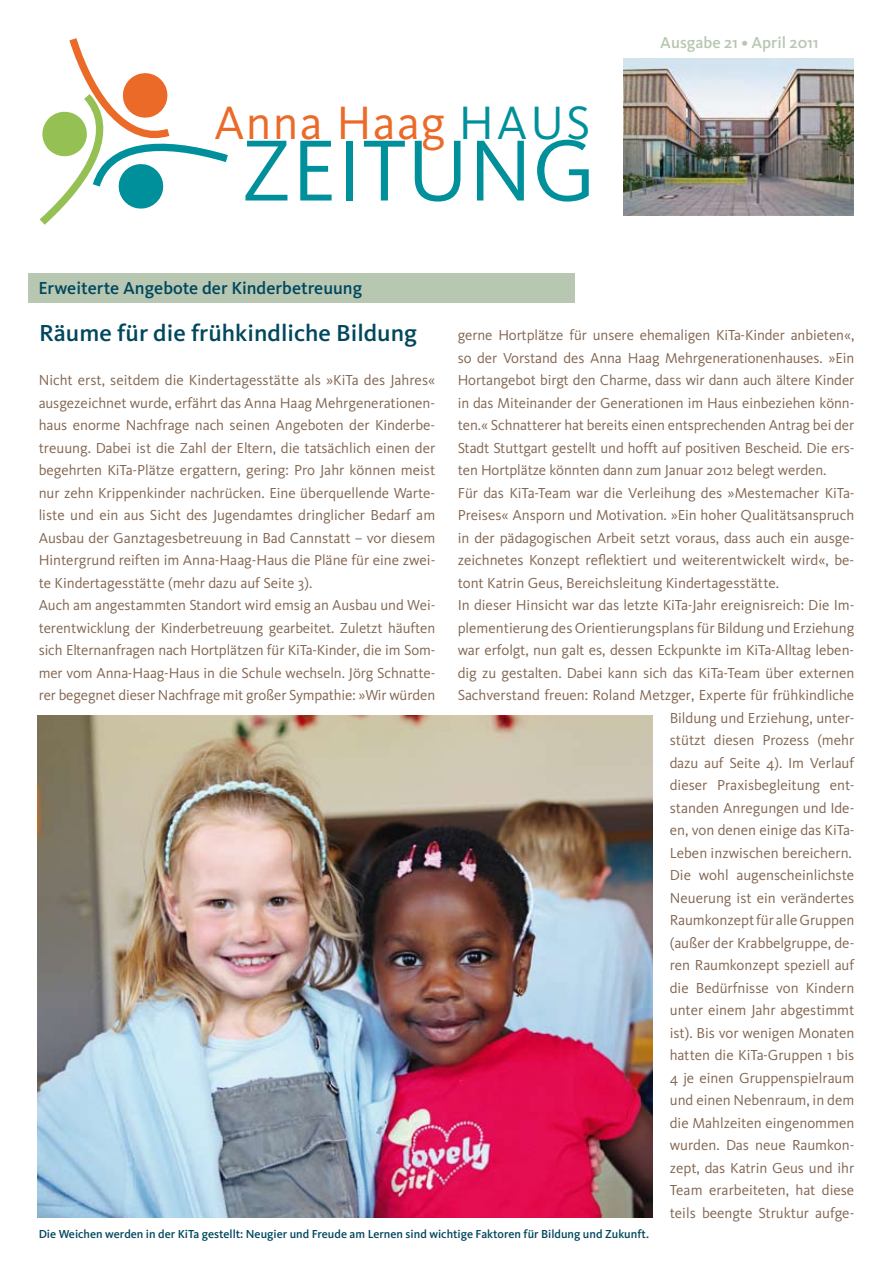
<style>
.page{position:relative;width:893px;height:1263px;background:#fff}
.page>*{position:absolute;margin:0;border:0;box-sizing:border-box;transform-origin:0 0}
.t1{font:89.7px "Kievit";color:#00909b}
.t2{font:48.45px "Kievit";letter-spacing:.025em;color:#eb6a28}
.t3{font:500 24px "Kievit";color:#00475e}
.t4{font:500 18px "Kievit";color:#00475e}
.t5{font:500 16.5px "Kievit";color:#b8c7b1}
.t6{font:15px/22.5px "Kievit";color:#816550}
.t7{font:500 12px "Kievit";color:#00475e}
.s1{color:#00909b}
</style>
<div class="page">
<svg style="left:39px;top:38px;width:189px;height:187px"></svg>
<img style="left:624px;top:59px;width:229px;height:156px">
<div style="left:29px;top:273px;width:546px;height:30px;background:#b8c7b1"></div>
<img style="left:38px;top:716px;width:615px;height:502px">
<h2 class="t2" style="left:214px;top:93px;width:378px">Anna Haag <span class="s1">HAUS</span></h2>
<h1 class="t1" style="left:241px;top:116px;width:356px">ZEITUNG</h1>
<p class="t5" style="left:660px;top:32px;width:160px">Ausgabe 21 • April 2011</p>
<p class="t4" style="left:38px;top:276px;width:325px">Erweiterte Angebote der Kinderbetreuung</p>
<h3 class="t3" style="left:39px;top:318px;width:380px">Räume für die frühkindliche Bildung</h3>
<p class="t6" style="left:39px;top:369px;width:398px">Nicht erst, seitdem die Kindertagesstätte als »KiTa des Jahres« ausgezeichnet wurde, erfährt das Anna Haag Mehrgenerationen&shy;haus enorme Nachfrage nach seinen Angeboten der Kinderbe&shy;treuung. Dabei ist die Zahl der Eltern, die tatsächlich einen der begehrten KiTa-Plätze ergattern, gering: Pro Jahr können meist nur zehn Krippenkinder nachrücken. Eine überquellende Warte&shy;liste und ein aus Sicht des Jugendamtes dringlicher Bedarf am Ausbau der Ganztagesbetreuung in Bad Cannstatt – vor diesem Hintergrund reiften im Anna-Haag-Haus die Pläne für eine zwei&shy;te Kindertagesstätte (mehr dazu auf Seite 3).<br>Auch am angestammten Standort wird emsig an Ausbau und Wei&shy;terentwicklung der Kinderbetreuung gearbeitet. Zuletzt häuften sich Elternanfragen nach Hortplätzen für KiTa-Kinder, die im Som&shy;mer vom Anna-Haag-Haus in die Schule wechseln. Jörg Schnatte&shy;rer begegnet dieser Nachfrage mit großer Sympathie: »Wir würden</p>
<p class="t6" style="left:458px;top:324px;width:398px">gerne Hortplätze für unsere ehemaligen KiTa-Kinder anbieten«,</p>
<p class="t6" style="left:458px;top:346px;width:398px">so der Vorstand des Anna Haag Mehrgenerationenhauses. »Ein</p>
<p class="t6" style="left:458px;top:369px;width:398px">Hortangebot birgt den Charme, dass wir dann auch ältere Kinder</p>
<p class="t6" style="left:458px;top:391px;width:398px">in das Miteinander der Generationen im Haus einbeziehen könn-</p>
<p class="t6" style="left:458px;top:414px;width:398px">ten.« Schnatterer hat bereits einen entsprechenden Antrag bei der</p>
<p class="t6" style="left:458px;top:436px;width:398px">Stadt Stuttgart gestellt und hofft auf positiven Bescheid. Die ers-</p>
<p class="t6" style="left:458px;top:459px;width:370px">ten Hortplätze könnten dann zum Januar 2012 belegt werden.</p>
<p class="t6" style="left:458px;top:481px;width:398px">Für das KiTa-Team war die Verleihung des »Mestemacher KiTa-</p>
<p class="t6" style="left:458px;top:504px;width:398px">Preises« Ansporn und Motivation. »Ein hoher Qualitätsanspruch</p>
<p class="t6" style="left:458px;top:526px;width:398px">in der pädagogischen Arbeit setzt voraus, dass auch ein ausge-</p>
<p class="t6" style="left:458px;top:549px;width:398px">zeichnetes Konzept reflektiert und weiterentwickelt wird«, be-</p>
<p class="t6" style="left:458px;top:571px;width:323px">tont Katrin Geus, Bereichsleitung Kindertagesstätte.</p>
<p class="t6" style="left:458px;top:594px;width:398px">In dieser Hinsicht war das letzte KiTa-Jahr ereignisreich: Die Im-</p>
<p class="t6" style="left:458px;top:616px;width:398px">plementierung des Orientierungsplans für Bildung und Erziehung</p>
<p class="t6" style="left:458px;top:639px;width:398px">war erfolgt, nun galt es, dessen Eckpunkte im KiTa-Alltag leben-</p>
<p class="t6" style="left:458px;top:661px;width:398px">dig zu gestalten. Dabei kann sich das KiTa-Team über externen</p>
<p class="t6" style="left:458px;top:684px;width:398px">Sachverstand freuen: Roland Metzger, Experte für frühkindliche</p>
<p class="t6" style="left:670px;top:706px;width:186px">Bildung und Erziehung, unter-</p>
<p class="t6" style="left:670px;top:729px;width:186px">stützt diesen Prozess (mehr</p>
<p class="t6" style="left:670px;top:751px;width:186px">dazu auf Seite 4). Im Verlauf</p>
<p class="t6" style="left:670px;top:774px;width:186px">dieser Praxisbegleitung ent-</p>
<p class="t6" style="left:670px;top:796px;width:186px">standen Anregungen und Ide-</p>
<p class="t6" style="left:670px;top:819px;width:186px">en, von denen einige das KiTa-</p>
<p class="t6" style="left:670px;top:841px;width:184px">Leben inzwischen bereichern.</p>
<p class="t6" style="left:670px;top:864px;width:186px">Die wohl augenscheinlichste</p>
<p class="t6" style="left:670px;top:886px;width:186px">Neuerung ist ein verändertes</p>
<p class="t6" style="left:670px;top:909px;width:186px">Raumkonzept für alle Gruppen</p>
<p class="t6" style="left:670px;top:931px;width:186px">(außer der Krabbelgruppe, de-</p>
<p class="t6" style="left:670px;top:954px;width:186px">ren Raumkonzept speziell auf</p>
<p class="t6" style="left:670px;top:976px;width:186px">die Bedürfnisse von Kindern</p>
<p class="t6" style="left:670px;top:999px;width:186px">unter einem Jahr abgestimmt</p>
<p class="t6" style="left:670px;top:1021px;width:186px">ist). Bis vor wenigen Monaten</p>
<p class="t6" style="left:670px;top:1044px;width:186px">hatten die KiTa-Gruppen 1 bis</p>
<p class="t6" style="left:670px;top:1066px;width:186px">4 je einen Gruppenspielraum</p>
<p class="t6" style="left:670px;top:1089px;width:186px">und einen Nebenraum, in dem</p>
<p class="t6" style="left:670px;top:1111px;width:186px">die Mahlzeiten eingenommen</p>
<p class="t6" style="left:670px;top:1134px;width:186px">wurden. Das neue Raumkon-</p>
<p class="t6" style="left:670px;top:1156px;width:186px">zept, das Katrin Geus und ihr</p>
<p class="t6" style="left:670px;top:1179px;width:186px">Team erarbeiteten, hat diese</p>
<p class="t6" style="left:670px;top:1201px;width:186px">teils beengte Struktur aufge-</p>
<p class="t7" style="left:39px;top:1226px;width:612px">Die Weichen werden in der KiTa gestellt: Neugier und Freude am Lernen sind wichtige Faktoren für Bildung und Zukunft.</p>
</div>
